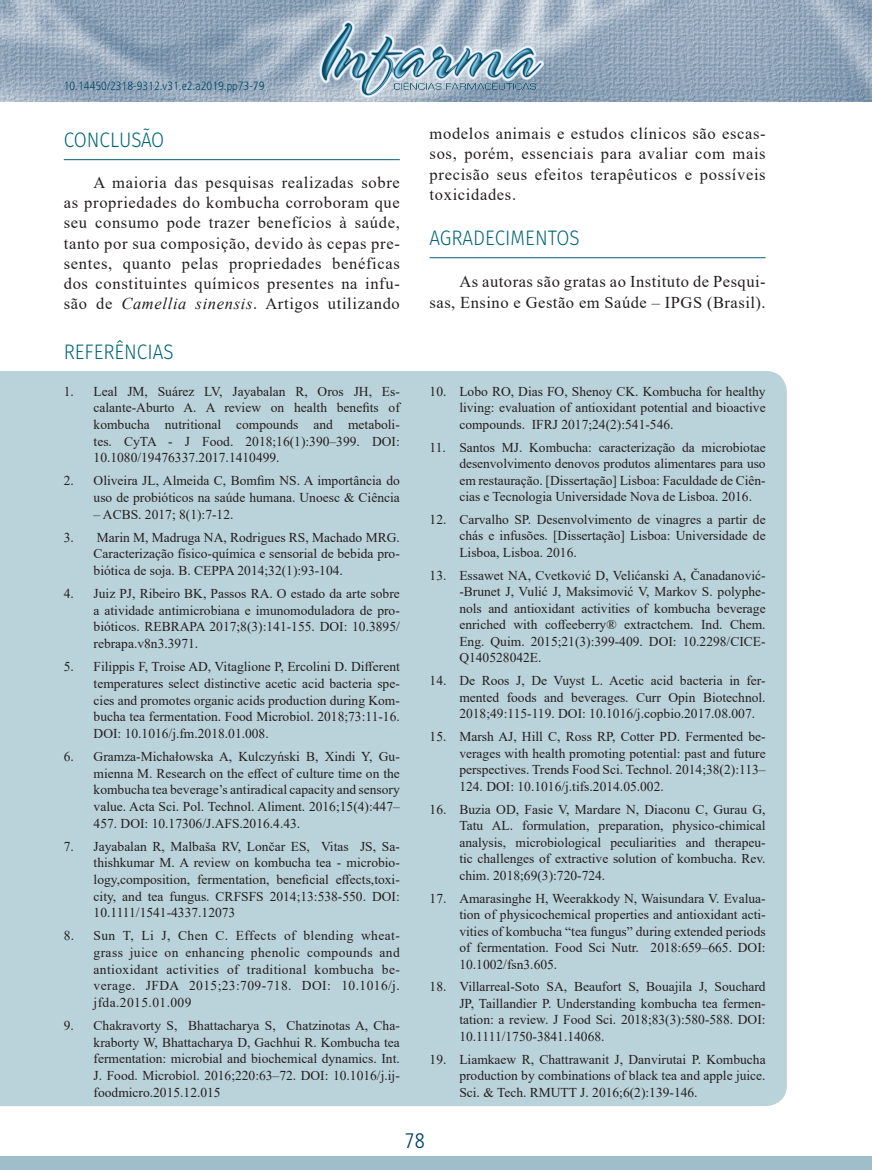
<style>
.page{position:relative;width:872px;height:1170px;background:#fff}
.page>*{position:absolute;margin:0;border:0;box-sizing:border-box;transform-origin:0 0}
.t1{font:300 21px "Fira Sans";color:#006675;scale:.9 1}
.t2{font:300 condensed 21px "Frutiger";color:#004766}
.t3{font:16.5px/20.2px "Times New Roman";letter-spacing:.04em;color:#231f20;text-align:justify}
.t4{font:13.5px/16.6px "Times New Roman";color:#231f20;text-align:justify}
.t5{font:300 condensed 12px "Frutiger";color:#004766}
.s1{font-style:italic}
</style>
<div class="page">
<img style="left:0;top:0;width:872px;height:101px">
<div style="left:0;top:1155px;width:872px;height:14px;background:#9ebfc9"></div>
<img style="left:319px;top:20px;width:225px;height:77px">
<div style="left:0;top:371px;width:787px;height:735px;background:#bad2d9"></div>
<hr style="left:64px;top:159px;width:336px;height:1px;background:#006675">
<hr style="left:429px;top:257px;width:336px;height:1px;background:#006675">
<p class="t5" style="left:64px;top:79px;width:202px">10.14450/2318-9312.v31.e2.a2019.pp73-79</p>
<h1 class="t1" style="left:64px;top:125px;width:113px">CONCLUSÃO</h1>
<p class="t3" style="left:64px;top:172px;width:337px;text-indent:30px">A maioria das pesquisas realizadas sobre as propriedades do kombucha corroboram que seu consumo pode trazer benefícios à saúde, tanto por sua composição, devido às cepas pre&shy;sentes, quanto pelas propriedades benéficas dos constituintes químicos presentes na infu&shy;são de <span class="s1">Camellia sinensis</span>. Artigos utilizando</p>
<h1 class="t1" style="left:64px;top:336px;width:123px">REFERÊNCIAS</h1>
<p class="t4" style="left:94px;top:382px;width:308px;text-indent:-30px">1. Leal JM, Suárez LV, Jayabalan R, Oros JH, Es&shy;calante-Aburto A. A review on health benefits of kombucha nutritional compounds and metaboli&shy;tes. CyTA - J Food. 2018;16(1):390–399. DOI:<br>10.1080/19476337.2017.1410499.</p>
<p class="t4" style="left:64px;top:472px;width:337px;text-align:right">2. Oliveira JL, Almeida C, Bomfim NS. A importância do uso de probióticos na saúde humana. Unoesc &amp; Ciência</p>
<p class="t4" style="left:94px;top:505px;width:141px">– ACBS. 2017; 8(1):7-12.</p>
<p class="t4" style="left:94px;top:528px;width:308px;text-indent:-30px">3. Marin M, Madruga NA, Rodrigues RS, Machado MRG.<br>Caracterização físico-química e sensorial de bebida pro&shy;biótica de soja. B. CEPPA 2014;32(1):93-104.</p>
<p class="t4" style="left:94px;top:585px;width:308px;text-indent:-30px">4. Juiz PJ, Ribeiro BK, Passos RA. O estado da arte sobre a atividade antimicrobiana e imunomoduladora de pro&shy;bióticos. REBRAPA 2017;8(3):141-155. DOI: 10.3895/ rebrapa.v8n3.3971.</p>
<p class="t4" style="left:94px;top:658px;width:308px;text-indent:-30px">5. Filippis F, Troise AD, Vitaglione P, Ercolini D. Different temperatures select distinctive acetic acid bacteria spe&shy;cies and promotes organic acids production during Kom&shy;bucha tea fermentation. Food Microbiol. 2018;73:11-16.<br>DOI: 10.1016/j.fm.2018.01.008.</p>
<p class="t4" style="left:94px;top:747px;width:308px;text-indent:-30px">6. Gramza-Michałowska A, Kulczyński B, Xindi Y, Gu&shy;mienna M. Research on the effect of culture time on the kombucha tea beverage’s antiradical capacity and sensory value. Acta Sci. Pol. Technol. Aliment. 2016;15(4):447– 457. DOI: 10.17306/J.AFS.2016.4.43.</p>
<p class="t4" style="left:94px;top:837px;width:308px;text-indent:-30px">7. Jayabalan R, Malbaša RV, Lončar ES, Vitas JS, Sa&shy;thishkumar M. A review on kombucha tea - microbio&shy;logy,composition, fermentation, beneficial effects,toxi&shy;city, and tea fungus. CRFSFS 2014;13:538-550. DOI:<br>10.1111/1541-4337.12073</p>
<p class="t4" style="left:94px;top:927px;width:308px;text-indent:-30px">8. Sun T, Li J, Chen C. Effects of blending wheat&shy;grass juice on enhancing phenolic compounds and antioxidant activities of traditional kombucha be&shy;verage. JFDA 2015;23:709-718. DOI: 10.1016/j. jfda.2015.01.009</p>
<p class="t4" style="left:94px;top:1016px;width:308px;text-indent:-30px">9. Chakravorty S, Bhattacharya S, Chatzinotas A, Cha&shy;kraborty W, Bhattacharya D, Gachhui R. Kombucha tea fermentation: microbial and biochemical dynamics. Int.<br>J. Food. Microbiol. 2016;220:63–72. DOI: 10.1016/j.ij&shy;foodmicro.2015.12.015</p>
<p class="t3" style="left:429px;top:123px;width:337px">modelos animais e estudos clínicos são escas&shy;sos, porém, essenciais para avaliar com mais precisão seus efeitos terapêuticos e possíveis toxicidades.</p>
<h1 class="t1" style="left:429px;top:223px;width:168px">AGRADECIMENTOS</h1>
<p class="t3" style="left:429px;top:271px;width:337px;line-height:21px;text-align:right">As autoras são gratas ao Instituto de Pesqui&shy;sas, Ensino e Gestão em Saúde – IPGS (Brasil).</p>
<p class="t4" style="left:459px;top:382px;width:308px;text-indent:-30px">10. Lobo RO, Dias FO, Shenoy CK. Kombucha for healthy living: evaluation of antioxidant potential and bioactive compounds. IFRJ 2017;24(2):541-546.</p>
<p class="t4" style="left:459px;top:438px;width:308px;text-indent:-30px">11. Santos MJ. Kombucha: caracterização da microbiotae desenvolvimento denovos produtos alimentares para uso em restauração. [Dissertação] Lisboa: Faculdade de Ciên&shy;cias e Tecnologia Universidade Nova de Lisboa. 2016.</p>
<p class="t4" style="left:459px;top:510px;width:308px;text-indent:-30px">12. Carvalho SP. Desenvolvimento de vinagres a partir de chás e infusões. [Dissertação] Lisboa: Universidade de Lisboa, Lisboa. 2016.</p>
<p class="t4" style="left:459px;top:566px;width:308px;text-indent:-30px">13. Essawet NA, Cvetković D, Velićanski A, Čanadanović--Brunet J, Vulić J, Maksimović V, Markov S. polyphe&shy;nols and antioxidant activities of kombucha beverage enriched with coffeeberry® extractchem. Ind. Chem.<br>Eng. Quim. 2015;21(3):399-409. DOI: 10.2298/CICE-Q140528042E.</p>
<p class="t4" style="left:459px;top:672px;width:308px;text-indent:-30px">14. De Roos J, De Vuyst L. Acetic acid bacteria in fer&shy;mented foods and beverages. Curr Opin Biotechnol.<br>2018;49:115-119. DOI: 10.1016/j.copbio.2017.08.007.</p>
<p class="t4" style="left:459px;top:728px;width:308px;text-indent:-30px">15. Marsh AJ, Hill C, Ross RP, Cotter PD. Fermented be&shy;verages with health promoting potential: past and future perspectives. Trends Food Sci. Technol. 2014;38(2):113– 124. DOI: 10.1016/j.tifs.2014.05.002.</p>
<p class="t4" style="left:459px;top:800px;width:308px;text-indent:-30px">16. Buzia OD, Fasie V, Mardare N, Diaconu C, Gurau G, Tatu AL. formulation, preparation, physico-chimical analysis, microbiological peculiarities and therapeu&shy;tic challenges of extractive solution of kombucha. Rev. chim. 2018;69(3):720-724.</p>
<p class="t4" style="left:459px;top:889px;width:308px;text-indent:-30px">17. Amarasinghe H, Weerakkody N, Waisundara V. Evalua&shy;tion of physicochemical properties and antioxidant acti&shy;vities of kombucha “tea fungus” during extended periods of fermentation. Food Sci Nutr. 2018:659–665. DOI:<br>10.1002/fsn3.605.</p>
<p class="t4" style="left:459px;top:978px;width:308px;text-indent:-30px">18. Villarreal-Soto SA, Beaufort S, Bouajila J, Souchard JP, Taillandier P. Understanding kombucha tea fermen&shy;tation: a review. J Food Sci. 2018;83(3):580-588. DOI:<br>10.1111/1750-3841.14068.</p>
<p class="t4" style="left:459px;top:1050px;width:308px;text-indent:-30px">19. Liamkaew R, Chattrawanit J, Danvirutai P. Kombucha production by combinations of black tea and apple juice.<br>Sci. &amp; Tech. RMUTT J. 2016;6(2):139-146.</p>
<h1 class="t2" style="left:404px;top:1128px;width:22px">78</h1>
</div>
